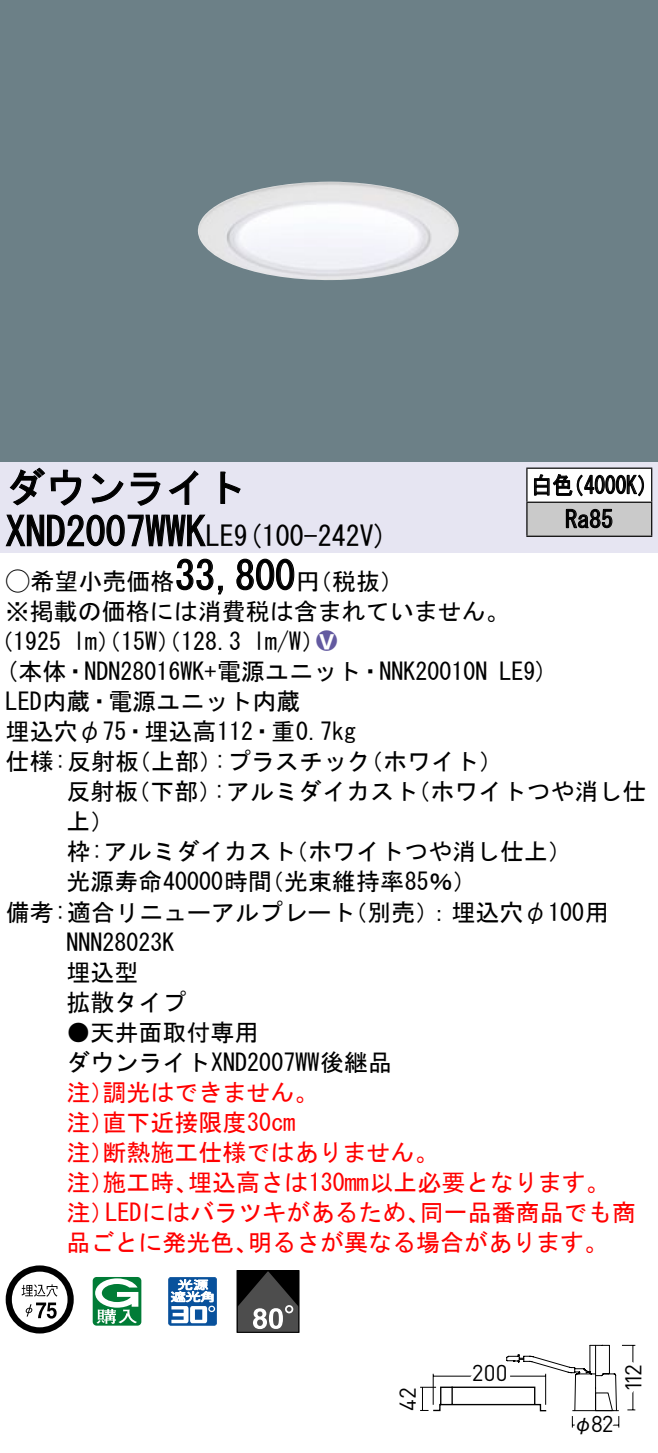
<style>
.page{position:relative;width:658px;height:1453px;background:#fff}
.page>*{position:absolute;margin:0;border:0;box-sizing:border-box;transform-origin:0 0}
.t1{font:40px "MS Gothic";color:#000}
.t2{font:28px "MS Gothic";color:#000}
.t3{font:24px/30px "MS Gothic";color:#000}
.t4{font:24px/30px "MS Gothic";color:#f00}
.t5{font:24px/34px "MS Gothic";color:#000;scale:.88 1}
.t6{font:24px "Ford Classification 1";color:#635aa0}
.t7{font:22.8px "DINOT";letter-spacing:-.02em;color:#000}
.t8{font:20px "Gothic BBB Pro Medium 90 pv RKSJ H";color:#000}
.s1{font-size:28px}
.s2{font-family:"Ford Classification 1"}
.s3{color:#fff}
</style>
<div class="page">
<div style="left:0;top:0;width:658px;height:462px;background:#6c8087"></div>
<img style="left:198px;top:182px;width:261px;height:98px">
<div style="left:0;top:462px;width:658px;height:90px;background:#e6e5f2"></div>
<svg style="left:9px;top:467px;width:73px;height:39px"></svg>
<svg style="left:91px;top:473px;width:33px;height:30px"></svg>
<svg style="left:130px;top:472px;width:30px;height:34px"></svg>
<svg style="left:168px;top:470px;width:30px;height:35px"></svg>
<svg style="left:220px;top:471px;width:21px;height:33px"></svg>
<svg style="left:5px;top:514px;width:201px;height:33px"></svg>
<svg style="left:176px;top:558px;width:47px;height:37px"></svg>
<svg style="left:236px;top:558px;width:59px;height:32px"></svg>
<svg style="left:6px;top:1265px;width:68px;height:68px"></svg>
<svg style="left:93px;top:1277px;width:48px;height:48px"></svg>
<svg style="left:168px;top:1277px;width:49px;height:48px"></svg>
<div style="left:237px;top:1269px;width:62px;height:63px;border:1px solid #000"></div>
<svg style="left:237px;top:1270px;width:62px;height:61px;background:#464646"></svg>
<div style="left:527px;top:468px;width:124px;height:34px;background:#fff"></div>
<div style="left:527px;top:502px;width:124px;height:34px;background:#cacaca"></div>
<hr style="left:526px;top:467px;width:126px;height:2px;background:#000">
<hr style="left:526px;top:468px;width:1px;height:33px;background:#000">
<hr style="left:651px;top:468px;width:1px;height:33px;background:#000">
<hr style="left:526px;top:501px;width:126px;height:2px;background:#000">
<hr style="left:526px;top:502px;width:1px;height:33px;background:#000">
<hr style="left:651px;top:502px;width:1px;height:33px;background:#000">
<hr style="left:526px;top:535px;width:126px;height:2px;background:#000">
<svg style="left:534px;top:474px;width:110px;height:23px"></svg>
<svg style="left:565px;top:508px;width:47px;height:20px"></svg>
<svg style="left:420px;top:1344px;width:216px;height:84px"></svg>
<div style="left:481px;top:1360px;width:17px;height:24px;border:8px solid #fff;border-radius:4px"></div>
<div style="left:483px;top:1361px;width:13px;height:22px;border:8px solid #fff;border-radius:3px"></div>
<div style="left:493px;top:1360px;width:17px;height:24px;border:8px solid #fff;border-radius:4px"></div>
<div style="left:495px;top:1361px;width:13px;height:22px;border:8px solid #fff;border-radius:3px"></div>
<h1 class="t1" style="left:6px;top:467px;width:242px">ダウンライト</h1>
<p class="t2" style="left:234px;top:522px;width:155px">(9 100-242 (V</p>
<h1 class="t1" style="left:6px;top:511px;width:230px">XND2007WWK<span class="s1">LE</span></h1>
<h1 class="t1" style="left:175px;top:555px;width:121px">33,800</h1>
<p class="t3" style="left:6px;top:566px;width:505px"><span class="s2">A</span>希望小売価格<br>※掲載の価格には消費税は含まれていません。</p>
<p class="t6" style="left:316px;top:629px;width:22px">2<span class="s3">8</span></p>
<p class="t3" style="left:296px;top:566px;width:109px">（円税抜(</p>
<p class="t3" style="left:253px;top:626px;width:73px">l m (W/</p>
<p class="t3" style="left:-11px;top:626px;width:74px">（1925</p>
<p class="t3" style="left:73px;top:626px;width:170px">lm）（15 ）（W 128.3</p>
<p class="t5" style="left:565px;top:468px;width:56px;text-indent:-34px">白色<br>Ra85</p>
<p class="t5" style="left:563px;top:468px;width:110px">（4000 (K</p>
<p class="t3" style="left:6px;top:656px;width:483px">(本体・NDN28016WK+電源ユニット・NNK20010N</p>
<p class="t3" style="left:6px;top:686px;width:296px">LED内蔵・電源ユニット内蔵</p>
<p class="t3" style="left:6px;top:716px;width:352px">埋込穴φ75・埋込高112・重0.7kg</p>
<p class="t3" style="left:359px;top:746px;width:145px">（ホワイト(</p>
<p class="t3" style="left:214px;top:746px;width:158px">:プラスチック</p>
<p class="t3" style="left:6px;top:746px;width:135px">仕様:反射板</p>
<p class="t3" style="left:127px;top:746px;width:97px">（上部）</p>
<p class="t3" style="left:499px;top:656px;width:50px">LE (9</p>
<p class="t3" style="left:66px;top:776px;width:73px">反射板上(</p>
<p class="t3" style="left:126px;top:776px;width:97px">（下部）</p>
<p class="t3" style="left:213px;top:776px;width:206px">:アルミダイカスト</p>
<p class="t3" style="left:406px;top:776px;width:241px">（ホワイトつや消し仕</p>
<p class="t3" style="left:260px;top:836px;width:218px;text-indent:-193px">枠:アルミダイカスト<br>（光束維持率85％(</p>
<p class="t3" style="left:284px;top:836px;width:290px">（ホワイトつや消し仕上(</p>
<p class="t3" style="left:66px;top:866px;width:207px">光源寿命40000時間</p>
<p class="t3" style="left:66px;top:896px;width:290px;text-indent:-61px">備考:適合リニューアルプレート<br>NNN28023K<br>埋込型<br>拡散タイプ</p>
<p class="t3" style="left:66px;top:1016px;width:327px">●天井面取付専用<br>ダウンライトXND2007WW後継品</p>
<p class="t4" style="left:102px;top:1076px;width:218px">調光はできません。</p>
<p class="t3" style="left:343px;top:896px;width:267px">（別売：）埋込穴φ100用</p>
<p class="t4" style="left:102px;top:1076px;width:194px;text-indent:-36px">注）<br>直下近接限度30cm</p>
<p class="t4" style="left:102px;top:1106px;width:337px;text-indent:-36px">注）<br>断熱施工仕様ではありません。</p>
<p class="t4" style="left:66px;top:1136px;width:49px">注）</p>
<p class="t4" style="left:188px;top:1166px;width:423px">埋込高さは130mm以上必要となります。</p>
<p class="t4" style="left:102px;top:1166px;width:97px">施工時、</p>
<p class="t4" style="left:66px;top:1166px;width:49px">注）</p>
<p class="t4" style="left:66px;top:1196px;width:49px">注）</p>
<p class="t4" style="left:105px;top:1196px;width:326px">LEDにはバラツキがあるため、</p>
<p class="t4" style="left:420px;top:1196px;width:217px">同一品番商品でも商</p>
<p class="t4" style="left:66px;top:1226px;width:193px">品ごとに発光色、</p>
<p class="t4" style="left:248px;top:1226px;width:362px">明るさが異なる場合があります。</p>
<p class="t7" style="left:392px;top:1410px;width:25px;rotate:-90deg">42</p>
<p class="t7" style="left:472px;top:1356px;width:37px">200</p>
<p class="t7" style="left:591px;top:1407px;width:24px">82</p>
<p class="t8" style="left:573px;top:1407px;width:21px">φ</p>
<p class="t7" style="left:617px;top:1392px;width:30px;rotate:-90deg">112</p>
</div>
